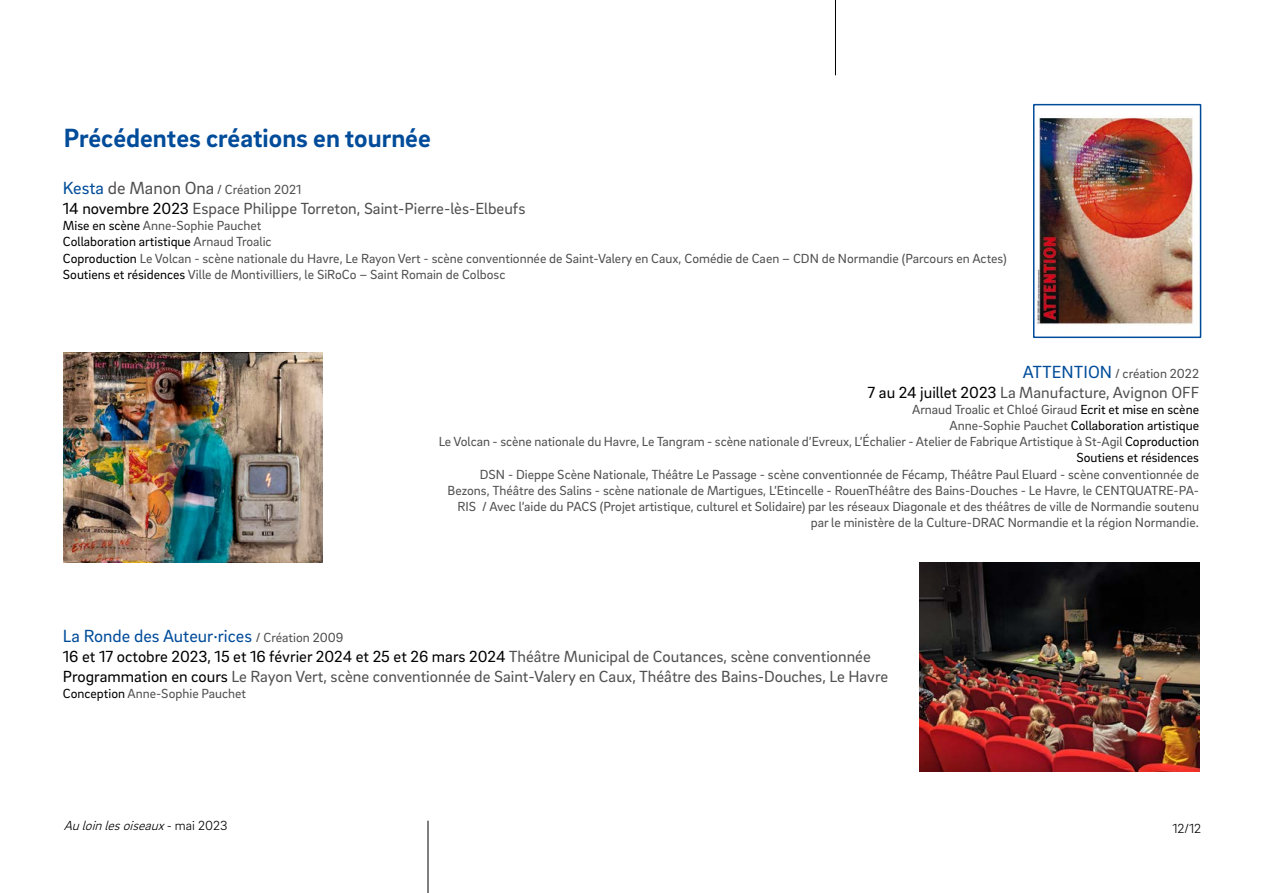
<style>
.page{position:relative;width:1263px;height:893px;background:#fff}
.page>*{position:absolute;margin:0;border:0;box-sizing:border-box;transform-origin:0 0}
.t1{font:700 27px "Brix Sans";color:#004c9a}
.t2{font:18px "Brix Sans";color:#004c9a}
.t3{font:16.5px/19.8px "Brix Sans";color:#514f50}
.t4{font:13.5px/16.2px "Brix Sans";color:#514f50;text-align:right}
.t5{font:italic 300 13.5px "Brix Sans";color:#000}
.t6{font:300 13.5px "Brix Sans";color:#000}
.s1{font-size:18px;color:#004c9a}
.s2{font-size:18px}
.s3{color:#000}
.s4{font-size:13.5px;color:#514f50}
.s5{font-style:normal}
</style>
<div class="page">
<hr style="left:835px;top:0;width:1px;height:75px;background:#000">
<hr style="left:428px;top:821px;width:1px;height:72px;background:#000">
<img style="left:1037px;top:117px;width:157px;height:208px">
<div style="left:1033px;top:104px;width:168px;height:234px;border:2px solid #004c9a"></div>
<img style="left:64px;top:352px;width:259px;height:210px">
<img style="left:919px;top:562px;width:280px;height:210px">
<h1 class="t1" style="left:64px;top:120px;width:368px">Précédentes créations en tournée</h1>
<p class="t4" style="left:63px;top:181px;width:240px"><span class="s1">Kesta</span> <span class="s2">de Manon Ona</span> / Création 2021</p>
<p class="t3" style="left:63px;top:198px;width:464px"><span class="s3">14 novembre 2023</span> Espace Philippe Torreton, Saint-Pierre-lès-Elbeufs</p>
<p class="t4" style="left:63px;top:217px;width:945px;text-align:left"><span class="s3">Mise en scène</span> Anne-Sophie Pauchet<br><span class="s3">Collaboration artistique</span> Arnaud Troalic<br><span class="s3">Coproduction</span> Le Volcan - scène nationale du Havre, Le Rayon Vert - scène conventionnée de Saint-Valery en Caux, Comédie de Caen – CDN de Normandie (Parcours en Actes)<br><span class="s3">Soutiens et résidences</span> Ville de Montivilliers, le SiRoCo – Saint Romain de Colbosc</p>
<p class="t4" style="left:1023px;top:365px;width:178px"><span class="s1">ATTENTION</span> / création 2022</p>
<p class="t3" style="left:867px;top:381px;width:333px"><span class="s3">7 au 24 juillet 2023</span> La Manufacture, Avignon OFF</p>
<p class="t4" style="left:439px;top:401px;width:762px">Arnaud Troalic et Chloé Giraud <span class="s3">Ecrit et mise en scène<br></span>Anne-Sophie Pauchet <span class="s3">Collaboration artistique<br></span>Le Volcan - scène nationale du Havre, Le Tangram - scène nationale d’Evreux, L’Échalier - Atelier de Fabrique Artistique à St-Agil <span class="s3">Coproduction Soutiens et résidences</span></p>
<p class="t4" style="left:447px;top:465px;width:753px">DSN - Dieppe Scène Nationale, Théâtre Le Passage - scène conventionnée de Fécamp, Théâtre Paul Eluard - scène conventionnée de Bezons, Théâtre des Salins - scène nationale de Martigues, L’Etincelle - RouenThéâtre des Bains-Douches - Le Havre, le CENTQUATRE-PA-RIS / Avec l’aide du PACS (Projet artistique, culturel et Solidaire) par les réseaux Diagonale et des théâtres de ville de Normandie soutenu par le ministère de la Culture-DRAC Normandie et la région Normandie.</p>
<h2 class="t2" style="left:63px;top:625px;width:282px">La Ronde des Auteur·rices <span class="s4">/ Création 2009</span></h2>
<p class="t3" style="left:63px;top:646px;width:827px"><span class="s3">16 et 17 octobre 2023, 15 et 16 février 2024 et 25 et 26 mars 2024</span> Théâtre Municipal de Coutances, scène conventionnée<br><span class="s3">Programmation en cours</span> Le Rayon Vert, scène conventionnée de Saint-Valery en Caux, Théâtre des Bains-Douches, Le Havre</p>
<p class="t4" style="left:63px;top:685px;width:185px"><span class="s3">Conception</span> Anne-Sophie Pauchet</p>
<p class="t5" style="left:64px;top:817px;width:165px">Auloinlesoiseaux<span class="s5">- m a i 2 0 2 3</span></p>
<p class="t6" style="left:1172px;top:820px;width:30px">12/12</p>
</div>
